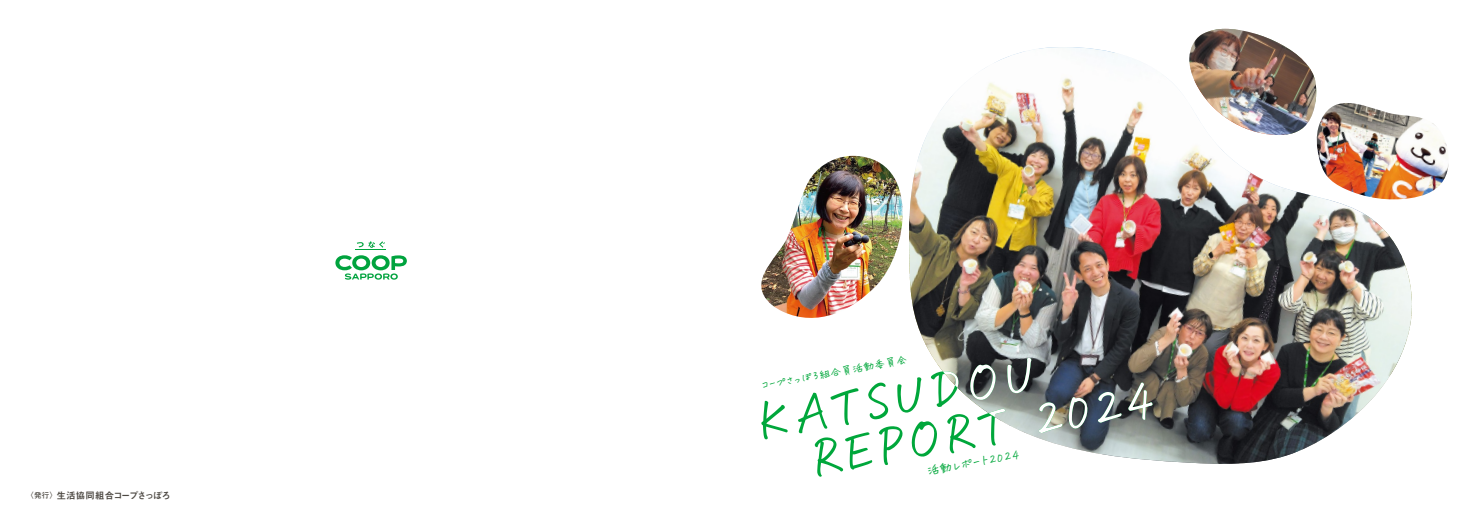
<style>
.page{position:relative;width:1474px;height:521px;background:#fff}
.page>*{position:absolute;margin:0;border:0;box-sizing:border-box;transform-origin:0 0}
.t1{font:49.35px/45.6px "hanatotyoutyo";color:#00a73b}
.t2{font:11.81px "hanatotyoutyo";color:#00a73b}
.t3{font:10.41px "hanatotyoutyo";color:#00a73b}
.t4{font:9.28px "Midashi Go Pro MB31";letter-spacing:-.07em;color:#4c4842}
.s1{font-family:"Futo Go B101 Pro";font-weight:700;font-size:7.44px}
</style>
<div class="page">
<svg style="left:335px;top:255px;width:72px;height:25px"></svg>
<hr style="left:356px;top:249px;width:30px;height:1px;background:#00a33e">
<svg style="left:357px;top:241px;width:28px;height:7px"></svg>
<img style="left:918px;top:47px;width:494px;height:417px">
<img style="left:1188px;top:29px;width:129px;height:106px">
<img style="left:761px;top:156px;width:159px;height:172px">
<img style="left:1315px;top:103px;width:134px;height:98px">
<p class="t4" style="left:26px;top:488px;width:146px"><span class="s1">〈発行〉</span>生活協同組合コープさっぽろ</p>
<p class="t3" style="left:760px;top:379px;width:149px;rotate:-10deg">コープさっぽろ組合員活動委員会</p>
<p class="t1" style="left:798px;top:389px;width:352px;text-indent:-45px;rotate:-10deg">KATSUDOU<br>REPORT 2024</p>
<p class="t2" style="left:926px;top:463px;width:95px;rotate:-10deg">活動レポート2024</p>
</div>
